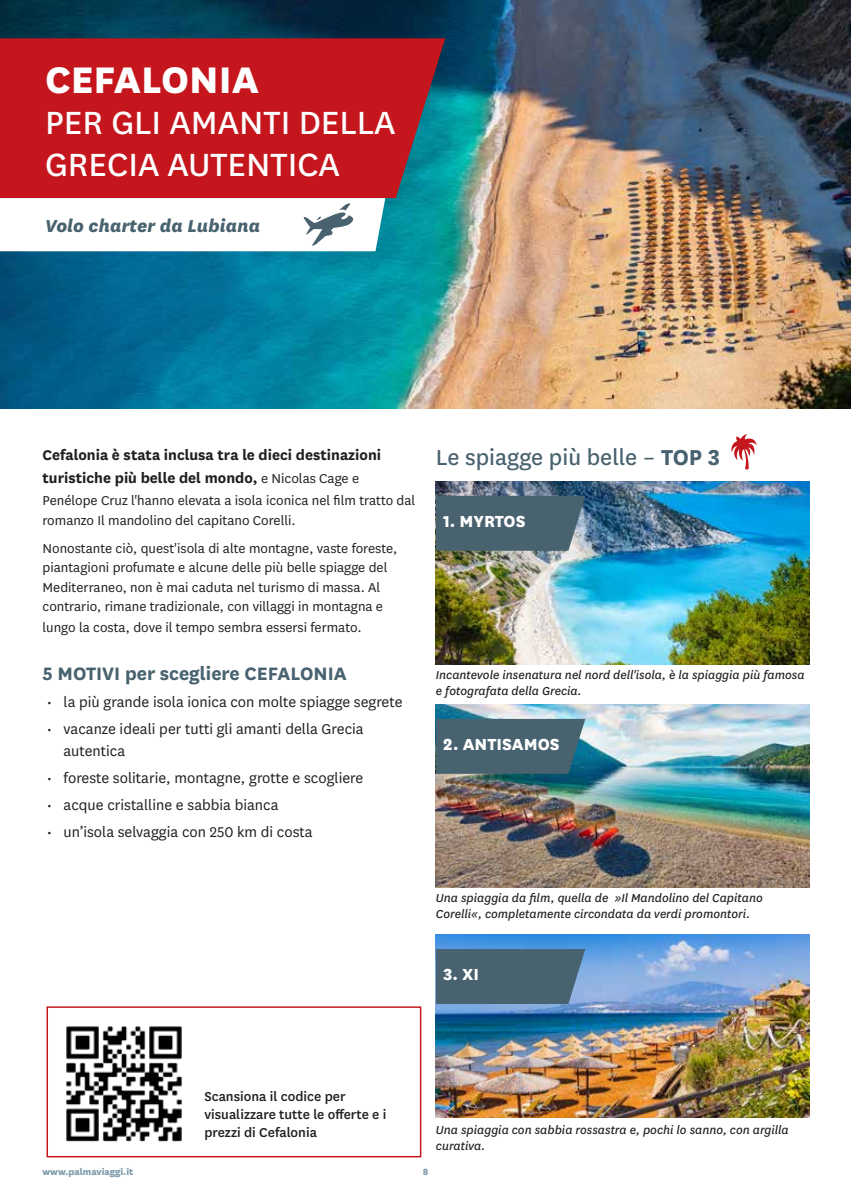
<style>
.page{position:relative;width:851px;height:1200px;background:#fff}
.page>*{position:absolute;margin:0;border:0;box-sizing:border-box;transform-origin:0 0}
.t1{font:800 43.2px "National";color:#fff}
.t2{font:37.5px/41.2px "National";color:#fff}
.t3{font:25.2px "National";color:#48626f}
.t4{font:700 21px "National";color:#48626f}
.t5{font:italic 800 20.1px "National";color:#48626f}
.t6{font:800 18.75px "National";color:#fff}
.t7{font:16.5px/22.5px "National";color:#231f20}
.t8{font:700 16.5px/22.5px "National";color:#231f20}
.t9{font:15px/19.8px "National";color:#231f20}
.t10{font:500 15px/18px "National";color:#231f20}
.t11{font:italic 13.5px/16.2px "National";color:#231f20}
.t12{font:800 10.5px "National";color:#7b9aa9}
.s1{font-weight:400;font-size:15px}
.s2{font-weight:700}
</style>
<div class="page">
<img style="left:436px;top:481px;width:373px;height:183px">
<img style="left:436px;top:704px;width:373px;height:183px">
<img style="left:436px;top:934px;width:373px;height:183px">
<svg style="left:436px;top:495px;width:149px;height:55px;background:#4e6774"></svg>
<svg style="left:436px;top:718px;width:149px;height:55px;background:#476472"></svg>
<svg style="left:436px;top:948px;width:149px;height:55px;background:#4b6777"></svg>
<div style="left:46px;top:1006px;width:375px;height:151px;border:1px solid #c4161c"></div>
<img style="left:66px;top:1026px;width:116px;height:116px">
<img style="left:0;top:0;width:850px;height:408px">
<div style="left:0;top:38px;width:445px;height:160px;background:#c4161c"></div>
<svg style="left:0;top:198px;width:385px;height:53px"></svg>
<svg style="left:731px;top:434px;width:25px;height:35px"></svg>
<h1 class="t1" style="left:45px;top:49px;width:215px">CEFALONIA</h1>
<h2 class="t2" style="left:45px;top:100px;width:352px">PER GLI AMANTI DELLA<br>GRECIA AUTENTICA</h2>
<h3 class="t5" style="left:45px;top:212px;width:217px">Volo charter da Lubiana</h3>
<p class="t8" style="left:43px;top:442px;width:340px">Cefalonia è stata inclusa tra le dieci destinazioni turistiche più belle del mondo, <span class="s1">e Nicolas Cage e</span></p>
<p class="t9" style="left:43px;top:490px;width:374px">Penélope Cruz l'hanno elevata a isola iconica nel film tratto dal romanzo Il mandolino del capitano Corelli.</p>
<p class="t9" style="left:43px;top:537px;width:356px">Nonostante ciò, quest'isola di alte montagne, vaste foreste, piantagioni profumate e alcune delle più belle spiagge del Mediterraneo, non è mai caduta nel turismo di massa. Al contrario, rimane tradizionale, con villaggi in montagna e lungo la costa, dove il tempo sembra essersi fermato.</p>
<h3 class="t4" style="left:43px;top:659px;width:306px">5 MOTIVI per scegliere CEFALONIA</h3>
<p class="t7" style="left:47px;top:690px;width:357px">• la più grande isola ionica con molte spiagge segrete</p>
<p class="t7" style="left:64px;top:716px;width:301px;text-indent:-17px">• vacanze ideali per tutti gli amanti della Grecia autentica</p>
<p class="t7" style="left:47px;top:765px;width:318px">• foreste solitarie, montagne, grotte e scogliere</p>
<p class="t7" style="left:47px;top:792px;width:233px">• acque cristalline e sabbia bianca</p>
<p class="t7" style="left:47px;top:819px;width:267px">• un’isola selvaggia con 250 km di costa</p>
<h3 class="t3" style="left:436px;top:440px;width:286px">Le spiagge più belle – <span class="s2">TOP 3</span></h3>
<p class="t6" style="left:443px;top:508px;width:84px">1. MYRTOS</p>
<p class="t11" style="left:436px;top:665px;width:370px">Incantevole insenatura nel nord dell'isola, è la spiaggia più famosa e fotografata della Grecia.</p>
<p class="t6" style="left:443px;top:730px;width:118px">2. ANTISAMOS</p>
<p class="t11" style="left:436px;top:889px;width:328px">Una spiaggia da film, quella de »Il Mandolino del Capitano<br>Corelli«, completamente circondata da verdi promontori.</p>
<p class="t6" style="left:443px;top:960px;width:37px">3. XI</p>
<p class="t10" style="left:204px;top:1086px;width:183px">Scansiona il codice per visualizzare tutte le offerte e i prezzi di Cefalonia</p>
<p class="t12" style="left:43px;top:1164px;width:92px">www.palmaviaggi.it</p>
<p class="t12" style="left:422px;top:1164px;width:7px">8</p>
<p class="t11" style="left:436px;top:1120px;width:354px">Una spiaggia con sabbia rossastra e, pochi lo sanno, con argilla curativa.</p>
</div>
